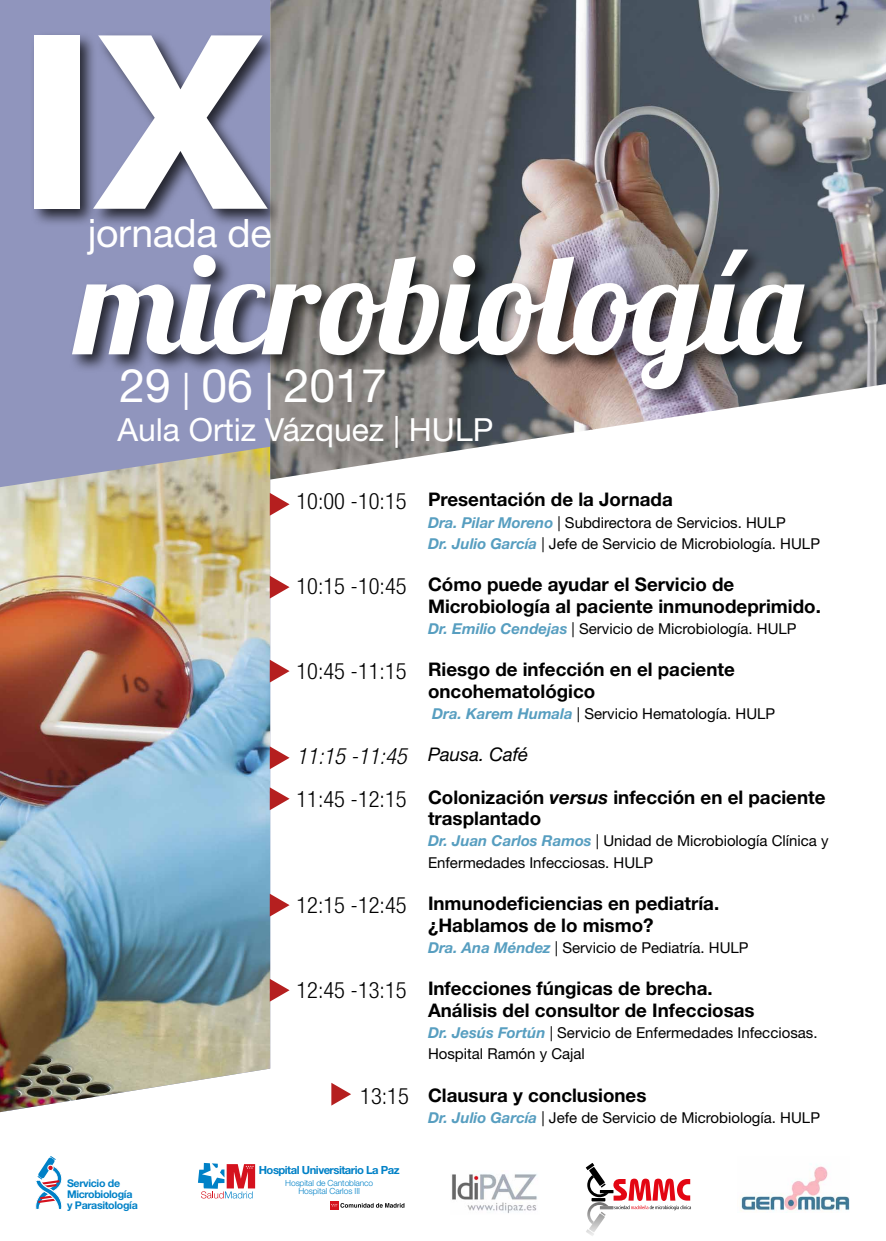
<style>
.page{position:relative;width:886px;height:1241px;background:#fff}
.page>*{position:absolute;margin:0;border:0;box-sizing:border-box;transform-origin:0 0}
.t1{font:800 242.56px "Helvetica Neue LT Std";color:#fff}
.t2{font:139.62px "Lobster 1.3";color:#fff}
.t3{font:46.38px "Helvetica Neue LT Std";color:#fff}
.t4{font:39.19px "Helvetica Neue LT Std";letter-spacing:-.01em;color:#fff}
.t5{font:31.88px "Helvetica Neue LT Std";color:#fff}
.t6{font:300 condensed 22.5px "Helvetica Neue LT Std";color:#000}
.t7{font:italic 300 condensed 22.5px "Helvetica Neue LT Std";color:#000}
.t8{font:700 18.75px/21.2px "Helvetica Neue LT Std";color:#000}
.t9{font:italic 18.75px "Helvetica Neue LT Std";color:#000}
.t10{font:15px/21.2px "Helvetica Neue LT Std";color:#000}
.t11{font:700 11.25px "Helvetica Neue LT Std";letter-spacing:-.045em;color:#0081c7}
.t12{font:700 10.62px/10.6px "Helvetica Neue LT Std";letter-spacing:-.03em;color:#0081c7}
.t13{font:300 8.44px/8.9px "Helvetica Neue LT Std";letter-spacing:-.01em;color:#0081c7;text-align:center}
.s1{font-size:37.12px}
.s2{font-weight:700;font-style:italic;color:#579ec0}
.s3{font-style:italic}
</style>
<div class="page">
<div style="left:0;top:0;width:270px;height:446px;background:#9095bd"></div>
<img style="left:0;top:446px;width:270px;height:665px">
<img style="left:270px;top:0;width:616px;height:479px">
<div style="left:30px;top:31px;width:255px;height:197px;background:#000;opacity:.75"></div>
<div style="left:69px;top:245px;width:754px;height:163px;background:#000;opacity:.75"></div>
<div style="left:330px;top:1200px;width:9px;height:9px;background:#d5121e"></div>
<svg style="left:331px;top:1203px;width:73px;height:4px"></svg>
<svg style="left:198px;top:1162px;width:57px;height:36px"></svg>
<img style="left:451px;top:1170px;width:86px;height:43px">
<svg style="left:586px;top:1163px;width:105px;height:73px"></svg>
<img style="left:741px;top:1164px;width:109px;height:47px">
<svg style="left:35px;top:1156px;width:27px;height:53px"></svg>
<svg style="left:270px;top:493px;width:20px;height:22px"></svg>
<svg style="left:270px;top:575px;width:20px;height:23px"></svg>
<svg style="left:270px;top:659px;width:20px;height:23px"></svg>
<svg style="left:270px;top:746px;width:20px;height:23px"></svg>
<svg style="left:270px;top:787px;width:20px;height:23px"></svg>
<svg style="left:270px;top:893px;width:20px;height:23px"></svg>
<svg style="left:270px;top:978px;width:20px;height:23px"></svg>
<svg style="left:331px;top:1083px;width:20px;height:22px"></svg>
<h1 class="t1" style="left:19px;top:-22px;width:249px">IX</h1>
<h3 class="t4" style="left:88px;top:210px;width:185px">jornada de</h3>
<h2 class="t2" style="left:78px;top:214px;width:731px">microbiología</h2>
<h3 class="t3" style="left:119px;top:357px;width:269px">29 <span class="s1">|</span> 06 <span class="s1">|</span> 2017</h3>
<h3 class="t5" style="left:117px;top:410px;width:377px">Aula Ortiz Vázquez | HULP</h3>
<p class="t12" style="left:67px;top:1177px;width:72px">Servicio de<br>Microbiología y Parasitología</p>
<h3 class="t6" style="left:296px;top:488px;width:112px">10:00 -10:15</h3>
<h3 class="t6" style="left:296px;top:573px;width:112px">10:15 -10:45</h3>
<h3 class="t6" style="left:296px;top:658px;width:112px">10:45 -11:15</h3>
<h3 class="t7" style="left:296px;top:743px;width:112px">11:15 -11:45</h3>
<h3 class="t6" style="left:296px;top:785px;width:112px">11:45 -12:15</h3>
<h3 class="t6" style="left:296px;top:891px;width:112px">12:15 -12:45</h3>
<h3 class="t6" style="left:296px;top:976px;width:112px">12:45 -13:15</h3>
<h3 class="t6" style="left:360px;top:1083px;width:50px">13:15</h3>
<p class="t11" style="left:259px;top:1163px;width:142px">Hospital Universitario La Paz</p>
<p class="t13" style="left:285px;top:1177px;width:90px">Hospital de Cantoblanco<br>Hospital Carlos III</p>
<p class="t8" style="left:428px;top:488px;width:246px">Presentación de la Jornada</p>
<p class="t10" style="left:428px;top:511px;width:393px"><span class="s2">Dra. Pilar Moreno</span> | Subdirectora de Servicios. HULP<br><span class="s2">Dr. Julio García</span> | Jefe de Servicio de Microbiología. HULP</p>
<p class="t8" style="left:428px;top:573px;width:394px">Cómo puede ayudar el Servicio de<br>Microbiología al paciente inmunodeprimido.</p>
<p class="t10" style="left:428px;top:617px;width:370px"><span class="s2">Dr. Emilio Cendejas</span> | Servicio de Microbiología. HULP</p>
<p class="t8" style="left:428px;top:658px;width:308px">Riesgo de infección en el paciente oncohematológico</p>
<p class="t10" style="left:432px;top:702px;width:345px"><span class="s2">Dra. Karem Humala</span> | Servicio Hematología. HULP</p>
<p class="t9" style="left:428px;top:743px;width:102px">Pausa. Café</p>
<p class="t8" style="left:428px;top:786px;width:399px">Colonización <span class="s3">versus</span> infección en el paciente trasplantado</p>
<p class="t10" style="left:428px;top:830px;width:402px"><span class="s2">Dr. Juan Carlos Ramos</span> | Unidad de Microbiología Clínica y<br>Enfermedades Infecciosas. HULP</p>
<p class="t8" style="left:428px;top:892px;width:293px">Inmunodeficiencias en pediatría. ¿Hablamos de lo mismo?</p>
<p class="t10" style="left:428px;top:936px;width:322px"><span class="s2">Dra. Ana Méndez</span> | Servicio de Pediatría. HULP</p>
<p class="t8" style="left:428px;top:977px;width:328px">Infecciones fúngicas de brecha.<br>Análisis del consultor de Infecciosas</p>
<p class="t10" style="left:428px;top:1021px;width:391px"><span class="s2">Dr. Jesús Fortún</span> | Servicio de Enfermedades Infecciosas.<br>Hospital Ramón y Cajal</p>
<p class="t8" style="left:428px;top:1083px;width:220px">Clausura y conclusiones</p>
<p class="t10" style="left:428px;top:1106px;width:393px"><span class="s2">Dr. Julio García</span> | Jefe de Servicio de Microbiología. HULP</p>
</div>
